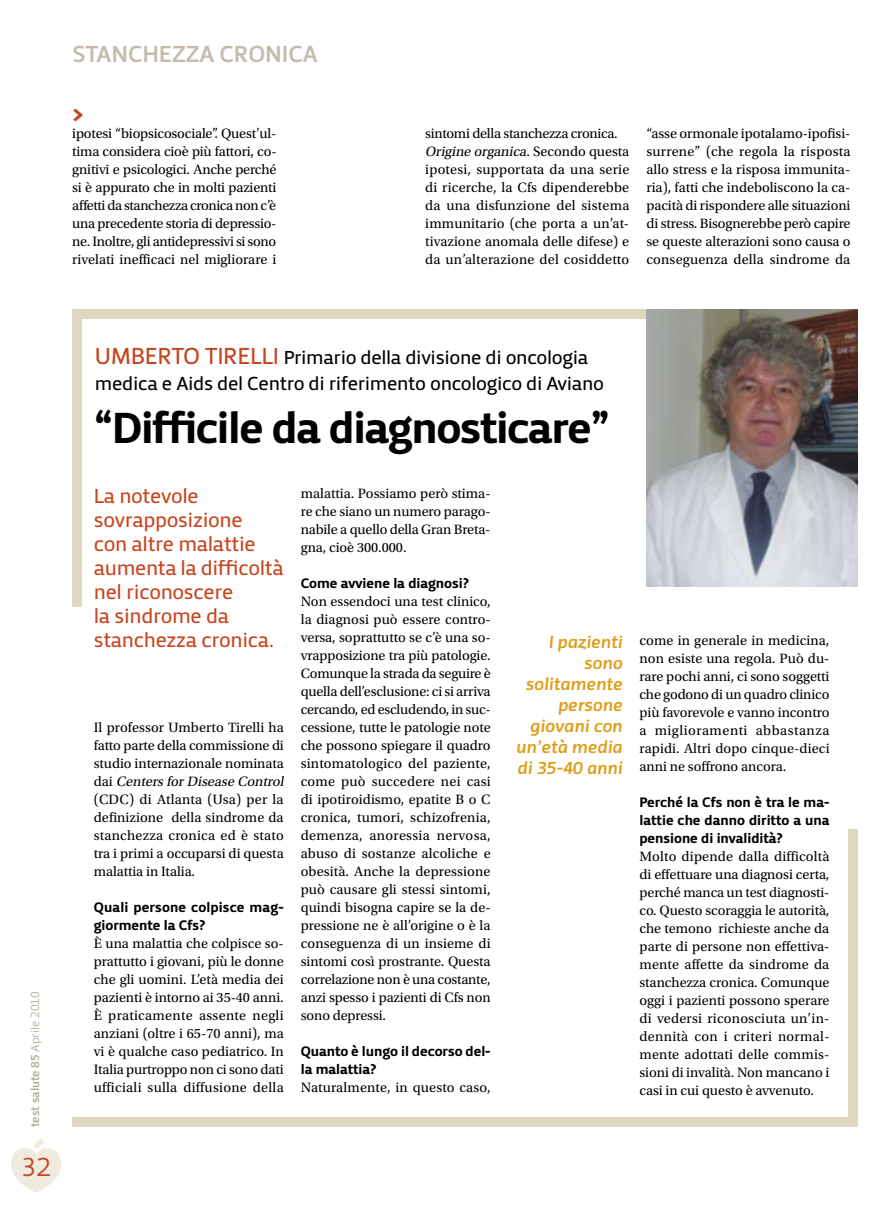
<style>
.page{position:relative;width:893px;height:1212px;background:#fff}
.page>*{position:absolute;margin:0;border:0;box-sizing:border-box;transform-origin:0 0}
.t1{font:45px "Priva Pro Four";letter-spacing:-.03em;color:#000}
.t2{font:27px "Priva Pro One";color:#c7451f}
.t3{font:24px "Priva Pro Three";letter-spacing:-.005em;color:#c5bbae}
.t4{font:24px "Priva Pro Four";color:#c7451f}
.t5{font:21px/24px "Priva Pro Two";letter-spacing:-.02em;color:#c7451f}
.t6{font:19.5px/25.5px "Priva Pro Two";letter-spacing:-.02em;color:#000}
.t7{font:italic 18px/21px "Priva Pro Three";letter-spacing:-.01em;color:#df9d18;text-align:right}
.t8{font:14.25px/18px "Utopia Std";color:#000;text-align:justify}
.t9{font:14.25px/18px "Priva Pro Four";letter-spacing:-.005em;color:#000}
.t10{font:12px "Priva Pro Three";letter-spacing:-.01em;color:#b0ae9b}
.s1{font-style:italic}
.s2{font-family:"Priva Pro One"}
.s3{font-size:24px;color:#c7451f}
</style>
<div class="page">
<div style="left:72px;top:1118px;width:785px;height:9px;background:#dfd8c0"></div>
<div style="left:848px;top:829px;width:9px;height:298px;background:#dfd8c0"></div>
<div style="left:76px;top:309px;width:775px;height:9px;background:#dfd8c0"></div>
<div style="left:73px;top:309px;width:9px;height:298px;background:#dfd8c0"></div>
<img style="left:646px;top:309px;width:211px;height:278px">
<svg style="left:11px;top:1138px;width:50px;height:55px"></svg>
<h3 class="t3" style="left:72px;top:38px;width:247px">STANCHEZZA CRONICA</h3>
<h3 class="t4" style="left:72px;top:99px;width:13px">&gt;</h3>
<p class="t8" style="left:72px;top:125px;width:206px">ipotesi “biopsicosociale”. Quest’ul&shy;tima considera cioè più fattori, co&shy;gnitivi e psicologici. Anche perché si è appurato che in molti pazienti affetti da stanchezza cronica non c’è una precedente storia di depressio&shy;ne. Inoltre, gli antidepressivi si sono rivelati inefficaci nel migliorare i</p>
<p class="t8" style="left:425px;top:125px;width:206px;text-align:left">sintomi della stanchezza cronica.<br><span class="s1">Origine organica</span>. S e c o n d o q u e s t a ipotesi, supportata da una serie di ricerche, la Cfs dipenderebbe da una disfunzione del sistema immunitario (che porta a un’at&shy;tivazione anomala delle difese) e da un’alterazione del cosiddetto</p>
<p class="t8" style="left:646px;top:125px;width:206px">“asse ormonale ipotalamo-ipofisi&shy;surrene” (che regola la risposta allo stress e la risposa immunita&shy;ria), fatti che indeboliscono la ca&shy;pacità di rispondere alle situazioni di stress. Bisognerebbe però capire se queste alterazioni sono causa o conseguenza della sindrome da</p>
<p class="t10" style="left:28px;top:1127px;width:137px;rotate:-90deg">TEST SALUTE 85 <span class="s2">Aprile 2010</span></p>
<h2 class="t2" style="left:21px;top:1150px;width:32px">32</h2>
<h3 class="t6" style="left:95px;top:345px;width:510px"><span class="s3">UMBERTO TIRELLI</span> Primario della divisione di oncologia medica e Aids del Centro di riferimento oncologico di Aviano</h3>
<h1 class="t1" style="left:94px;top:399px;width:518px">“difficile da diagnosticare”</h1>
<h3 class="t5" style="left:94px;top:483px;width:191px">La notevole sovrapposizione<br>con altre malattie aumenta la difficoltà nel riconoscere<br>la sindrome da stanchezza cronica.</h3>
<p class="t8" style="left:301px;top:485px;width:191px">malattia. Possiamo però stima&shy;re che siano un numero parago&shy;nabile a quello della Gran Breta&shy;gna, cioè 300.000.</p>
<p class="t9" style="left:301px;top:574px;width:170px">come avviene la diagnosi?</p>
<p class="t8" style="left:301px;top:593px;width:192px">Non essendoci una test clinico, la diagnosi può essere contro&shy;versa, soprattutto se c’è una so&shy;vrapposizione tra più patologie.<br>Comunque la strada da seguire è quella dell’esclusione: ci si arriva cercando, ed escludendo, in suc&shy;cessione, tutte le patologie note che possono spiegare il quadro sintomatologico del paziente, come può succedere nei casi di ipotiroidismo, epatite B o C cronica, tumori, schizofrenia, demenza, anoressia nervosa, abuso di sostanze alcoliche e obesità. Anche la depressione può causare gli stessi sintomi, quindi bisogna capire se la de&shy;pressione ne è all’origine o è la conseguenza di un insieme di sintomi così prostrante. Questa correlazione non è una costante, anzi spesso i pazienti di Cfs non sono depressi.</p>
<p class="t9" style="left:301px;top:1042px;width:191px">Quanto è lungo il decorso del&shy;la malattia?</p>
<p class="t8" style="left:301px;top:1078px;width:191px">Naturalmente, in questo caso,</p>
<p class="t7" style="left:516px;top:631px;width:108px">I pazienti sono solitamente persone giovani con un’età media di 35-40 anni</p>
<p class="t8" style="left:94px;top:718px;width:194px;text-align:left">Il professor Umberto Tirelli ha fatto parte della commissione di studio internazionale nominata d a i <span class="s1">Centers for Disease Control </span>(CDC) di Atlanta (Usa) per la definizione della sindrome da stanchezza cronica ed è stato tra i primi a occuparsi di questa malattia in Italia.</p>
<p class="t9" style="left:94px;top:898px;width:191px">Quali persone colpisce mag&shy;giormente la cfs?</p>
<p class="t8" style="left:94px;top:934px;width:191px">È una malattia che colpisce so&shy;prattutto i giovani, più le donne che gli uomini. L’età media dei pazienti è intorno ai 35-40 anni.<br>È praticamente assente negli anziani (oltre i 65-70 anni), ma vi è qualche caso pediatrico. In Italia purtroppo non ci sono dati ufficiali sulla diffusione della</p>
<p class="t8" style="left:639px;top:632px;width:192px">come in generale in medicina, non esiste una regola. Può du&shy;rare pochi anni, ci sono soggetti che godono di un quadro clinico più favorevole e vanno incontro a miglioramenti abbastanza rapidi. Altri dopo cinque-dieci anni ne soffrono ancora.</p>
<p class="t9" style="left:639px;top:793px;width:191px;text-align:justify">Perché la cfs non è tra le ma&shy;lattie che danno diritto a una pensione di invalidità?</p>
<p class="t8" style="left:639px;top:848px;width:192px">Molto dipende dalla difficoltà di effettuare una diagnosi certa, perché manca un test diagnosti&shy;co. Questo scoraggia le autorità, che temono richieste anche da parte di persone non effettiva&shy;mente affette da sindrome da stanchezza cronica. Comunque oggi i pazienti possono sperare di vedersi riconosciuta un’in&shy;dennità con i criteri normal&shy;mente adottati delle commis&shy;sioni di invalità. Non mancano i casi in cui questo è avvenuto.</p>
</div>
